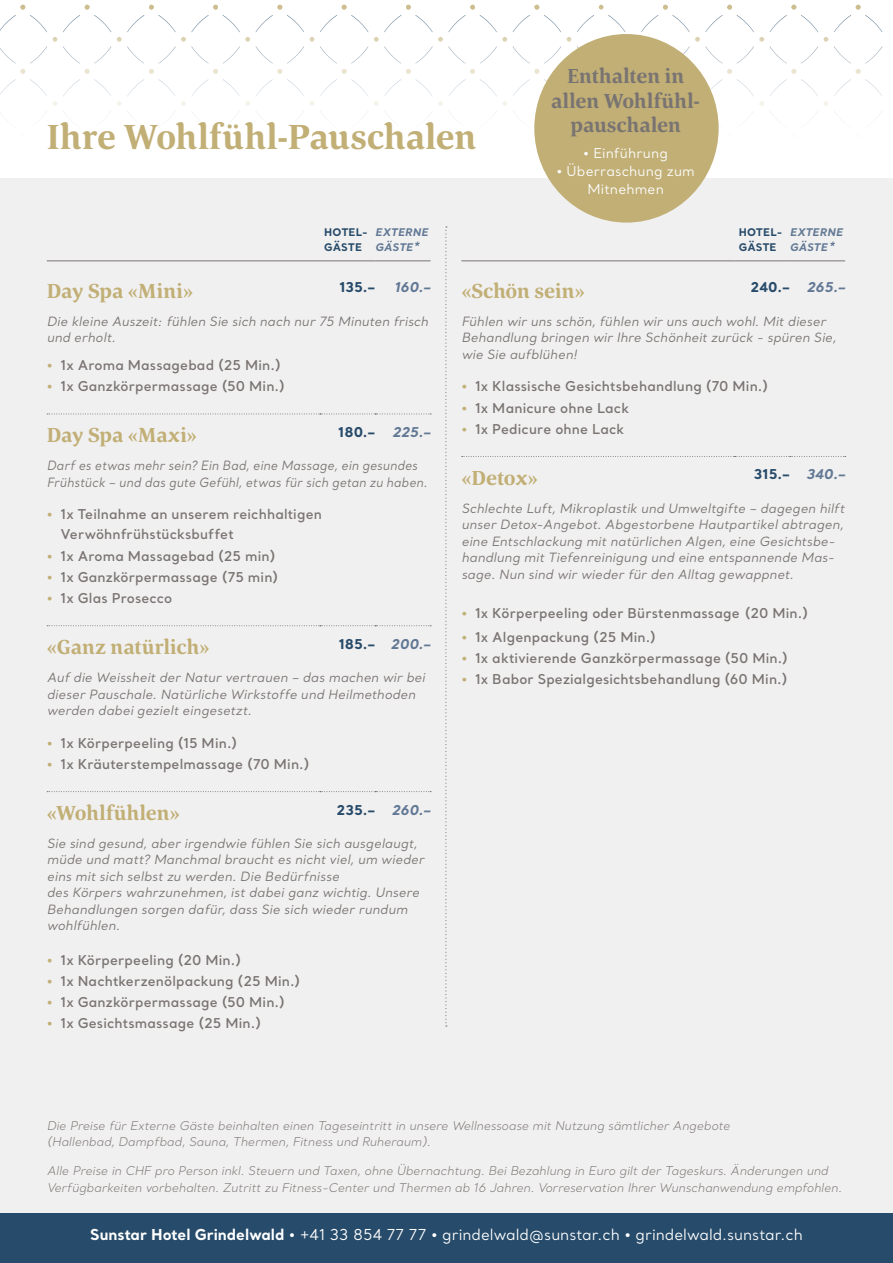
<style>
.page{position:relative;width:893px;height:1263px;background:#fff}
.page>*{position:absolute;margin:0;border:0;box-sizing:border-box;transform-origin:0 0}
.t1{font:700 36px "Corda";letter-spacing:.005em;color:#c1af76}
.t2{font:700 21px "Corda";color:#c1af76}
.t3{font:700 21px/24.8px "Corda";letter-spacing:.005em;color:#797472;text-align:center}
.t4{font:15px "Santral";color:#fff}
.t5{font:600 13.5px/19.5px "Santral";letter-spacing:.015em;color:#797472}
.t6{font:13.5px/18px "Santral";color:#fff;text-align:center}
.t7{font:700 13.5px "Santral";letter-spacing:.005em;color:#274b6a}
.t8{font:italic 700 13.5px "Santral";color:#627995}
.t9{font:italic 12.75px/16.5px "Santral";letter-spacing:.005em;color:#797472}
.t10{font:italic 12.75px/16.5px "Santral";letter-spacing:.005em;color:#797472;scale:.94 1}
.t11{font:italic 300 12px/16.5px "Santral";letter-spacing:-.01em;color:#797472}
.t12{font:italic 700 10.5px/15px "Santral";letter-spacing:.015em;color:#627995}
.t13{font:700 10.5px/15px "Santral";letter-spacing:.02em;color:#274b6a}
.s1{color:#c1af76}
.s2{font-style:italic;color:#627995}
.s3{font-weight:700}
</style>
<div class="page">
<svg style="left:577px;top:5px;width:48px;height:27px"></svg>
<svg style="left:0;top:5px;width:47px;height:27px"></svg>
<svg style="left:0;top:46px;width:47px;height:50px"></svg>
<svg style="left:53px;top:37px;width:4px;height:5px"></svg>
<svg style="left:63px;top:5px;width:48px;height:27px"></svg>
<svg style="left:53px;top:101px;width:4px;height:5px"></svg>
<svg style="left:63px;top:46px;width:48px;height:50px"></svg>
<svg style="left:770px;top:5px;width:48px;height:27px"></svg>
<svg style="left:636px;top:5px;width:128px;height:115px"></svg>
<svg style="left:770px;top:46px;width:48px;height:50px"></svg>
<svg style="left:824px;top:37px;width:4px;height:5px"></svg>
<svg style="left:834px;top:5px;width:48px;height:27px"></svg>
<svg style="left:824px;top:101px;width:4px;height:5px"></svg>
<svg style="left:834px;top:46px;width:48px;height:50px"></svg>
<svg style="left:256px;top:5px;width:48px;height:27px"></svg>
<svg style="left:117px;top:5px;width:133px;height:115px"></svg>
<svg style="left:256px;top:46px;width:48px;height:50px"></svg>
<svg style="left:310px;top:37px;width:4px;height:5px"></svg>
<svg style="left:320px;top:5px;width:48px;height:27px"></svg>
<svg style="left:310px;top:101px;width:4px;height:5px"></svg>
<svg style="left:320px;top:46px;width:48px;height:50px"></svg>
<svg style="left:513px;top:5px;width:48px;height:27px"></svg>
<svg style="left:374px;top:5px;width:133px;height:115px"></svg>
<svg style="left:513px;top:46px;width:48px;height:50px"></svg>
<svg style="left:567px;top:37px;width:4px;height:5px"></svg>
<div style="left:0;top:179px;width:893px;height:1084px;background:#f1f0f0"></div>
<svg style="left:47px;top:625px;width:384px;height:1px"></svg>
<svg style="left:47px;top:791px;width:384px;height:1px"></svg>
<hr style="left:47px;top:260px;width:273px;height:1px;background:#797472">
<hr style="left:320px;top:260px;width:55px;height:1px;background:#797472">
<hr style="left:375px;top:260px;width:56px;height:1px;background:#797472">
<svg style="left:47px;top:414px;width:384px;height:1px"></svg>
<hr style="left:461px;top:260px;width:274px;height:1px;background:#797472">
<hr style="left:735px;top:260px;width:55px;height:1px;background:#797472">
<hr style="left:790px;top:260px;width:55px;height:1px;background:#797472">
<svg style="left:462px;top:456px;width:384px;height:1px"></svg>
<div style="left:534px;top:34px;width:185px;height:189px;background:#c1af76;border-radius:50%"></div>
<svg style="left:445px;top:226px;width:2px;height:800px"></svg>
<div style="left:0;top:1213px;width:893px;height:50px;background:#274b6a"></div>
<h1 class="t1" style="left:47px;top:113px;width:431px">Ihre Wohlfühl-Pauschalen</h1>
<p class="t13" style="left:324px;top:224px;width:45px">HOTEL-<br>GÄSTE</p>
<p class="t12" style="left:375px;top:224px;width:54px">EXTERNE<br>GÄSTE<sup>*</sup></p>
<h2 class="t3" style="left:551px;top:63px;width:151px">Enthalten in allen Wohlfühl&shy;pauschalen</h2>
<p class="t6" style="left:583px;top:144px;width:86px">• Einführung</p>
<p class="t6" style="left:556px;top:162px;width:140px">• Überraschung zum<br>Mitnehmen</p>
<p class="t13" style="left:739px;top:224px;width:45px">HOTEL-<br>GÄSTE</p>
<p class="t12" style="left:790px;top:224px;width:54px">EXTERNE<br>GÄSTE <sup>*</sup></p>
<h2 class="t2" style="left:47px;top:277px;width:148px">Day Spa «Mini»</h2>
<p class="t7" style="left:339px;top:278px;width:37px">135.–</p>
<p class="t8" style="left:394px;top:278px;width:38px">160.–</p>
<p class="t9" style="left:47px;top:313px;width:383px">Die kleine Auszeit: fühlen Sie sich nach nur 75 Minuten frisch und erholt.</p>
<p class="t5" style="left:47px;top:355px;width:235px"><span class="s1">•</span> 1x Aroma Massagebad (25 Min.)</p>
<p class="t5" style="left:47px;top:376px;width:240px"><span class="s1">•</span> 1x Ganzkörpermassage (50 Min.)</p>
<h2 class="t2" style="left:47px;top:421px;width:152px">Day Spa «Maxi»</h2>
<p class="t7" style="left:338px;top:423px;width:94px">180.– <span class="s2">225.–</span></p>
<p class="t10" style="left:47px;top:457px;width:406px">Darf es etwas mehr sein? Ein Bad, eine Massage, ein gesundes<br>Frühstück – und das gute Gefühl, etwas für sich getan zu haben.</p>
<p class="t5" style="left:61px;top:504px;width:263px;text-indent:-14px"><span class="s1">•</span> 1x Teilnahme an unserem reichhaltigen<br>Verwöhnfrühstücksbuffet</p>
<p class="t5" style="left:47px;top:546px;width:230px"><span class="s1">•</span> 1x Aroma Massagebad (25 min)</p>
<p class="t5" style="left:47px;top:567px;width:233px"><span class="s1">•</span> 1x Ganzkörpermassage (75 min)</p>
<p class="t5" style="left:47px;top:588px;width:127px"><span class="s1">•</span> 1x Glas Prosecco</p>
<h2 class="t2" style="left:47px;top:633px;width:164px">«Ganz natürlich»</h2>
<p class="t7" style="left:339px;top:634px;width:93px">185.– <span class="s2">200.–</span></p>
<p class="t9" style="left:47px;top:669px;width:380px">Auf die Weissheit der Natur vertrauen – das machen wir bei dieser Pauschale. Natürliche Wirkstoffe und Heilmethoden werden dabei gezielt eingesetzt.</p>
<p class="t5" style="left:47px;top:733px;width:192px"><span class="s1">•</span> 1x Körperpeeling (15 Min.)</p>
<p class="t5" style="left:47px;top:754px;width:264px"><span class="s1">•</span> 1x Kräuterstempelmassage (70 Min.)</p>
<h2 class="t2" style="left:47px;top:799px;width:135px">«Wohlfühlen»</h2>
<p class="t7" style="left:337px;top:800px;width:95px">235.– <span class="s2">260.–</span></p>
<p class="t9" style="left:47px;top:835px;width:379px">Sie sind gesund, aber irgendwie fühlen Sie sich ausgelaugt, müde und matt? Manchmal braucht es nicht viel, um wieder eins mit sich selbst zu werden. Die Bedürfnisse<br>des Körpers wahrzunehmen, ist dabei ganz wichtig. Unsere Behandlungen sorgen dafür, dass Sie sich wieder rundum wohlfühlen.</p>
<p class="t5" style="left:47px;top:950px;width:196px"><span class="s1">•</span> 1x Körperpeeling (20 Min.)</p>
<p class="t5" style="left:47px;top:971px;width:255px"><span class="s1">•</span> 1x Nachtkerzenölpackung (25 Min.)</p>
<p class="t5" style="left:47px;top:992px;width:240px"><span class="s1">•</span> 1x Ganzkörpermassage (50 Min.)</p>
<p class="t5" style="left:47px;top:1013px;width:216px"><span class="s1">•</span> 1x Gesichtsmassage (25 Min.)</p>
<h2 class="t2" style="left:461px;top:277px;width:125px">«Schön sein»</h2>
<p class="t7" style="left:750px;top:278px;width:96px">240.– <span class="s2">265.–</span></p>
<p class="t9" style="left:461px;top:313px;width:376px">Fühlen wir uns schön, fühlen wir uns auch wohl. Mit dieser<br>Behandlung bringen wir Ihre Schönheit zurück - spüren Sie, wie Sie aufblühen!</p>
<p class="t5" style="left:461px;top:376px;width:308px"><span class="s1">•</span> 1x Klassische Gesichtsbehandlung (70 Min.)</p>
<p class="t5" style="left:461px;top:398px;width:169px"><span class="s1">•</span> 1x Manicure ohne Lack</p>
<p class="t5" style="left:461px;top:419px;width:164px"><span class="s1">•</span> 1x Pedicure ohne Lack</p>
<h2 class="t2" style="left:461px;top:464px;width:78px">«Detox»</h2>
<p class="t7" style="left:754px;top:465px;width:93px">315.– <span class="s2">340.–</span></p>
<p class="t9" style="left:461px;top:500px;width:385px">Schlechte Luft, Mikroplastik und Umweltgifte – dagegen hilft unser Detox-Angebot. Abgestorbene Hautpartikel abtragen, eine Entschlackung mit natürlichen Algen, eine Gesichtsbe&shy;handlung mit Tiefenreinigung und eine entspannende Mas&shy;sage. Nun sind wir wieder für den Alltag gewappnet.</p>
<p class="t5" style="left:461px;top:603px;width:348px"><span class="s1">•</span> 1x Körperpeeling oder Bürstenmassage (20 Min.)</p>
<p class="t5" style="left:461px;top:627px;width:196px"><span class="s1">•</span> 1x Algenpackung (25 Min.)</p>
<p class="t5" style="left:461px;top:648px;width:328px"><span class="s1">•</span> 1x aktivierende Ganzkörpermassage (50 Min.)</p>
<p class="t5" style="left:461px;top:669px;width:328px"><span class="s1">•</span> 1x Babor Spezialgesichtsbehandlung (60 Min.)</p>
<p class="t11" style="left:47px;top:1117px;width:685px">Die Preise für Externe Gäste beinhalten einen Tageseintritt in unsere Wellnessoase mit Nutzung sämtlicher Angebote (Hallenbad, Dampfbad, Sauna, Thermen, Fitness und Ruheraum).</p>
<p class="t11" style="left:47px;top:1119px;width:216px">Samstags Zutritt nur für Hotelgäste.</p>
<p class="t11" style="left:47px;top:1159px;width:797px">Verfügbarkeiten vorbehalten. Zutritt zu Fitness-Center und Thermen ab 16 Jahren. Vorreservation Ihrer Wunschanwendung empfohlen.</p>
<p class="t11" style="left:47px;top:1162px;width:797px">Alle Preise in CHF pro Person inkl. Steuern und Taxen, ohne Übernachtung. Bei Bezahlung in Euro gilt der Tageskurs. Änderungen und<br>Verfügbarkeiten vorbehalten. Zutritt zu Fitness-Center und Thermen ab 16 Jahren. Vorreservation Ihrer Wunschanwendung empfohlen.</p>
<p class="t4" style="left:90px;top:1225px;width:714px"><span class="s3">Sunstar Hotel Grindelwald</span> • +41 33 854 77 77 • grindelwald@sunstar.ch • grindelwald.sunstar.ch</p>
<p class="t6" style="left:47px;top:1228px;width:704px">Dorfstrasse 168 • 3818 Grindelwald • +41 33 854 77 77 • grindelwald@sunstar.ch • grindelwald.sunstar.ch</p>
</div>
